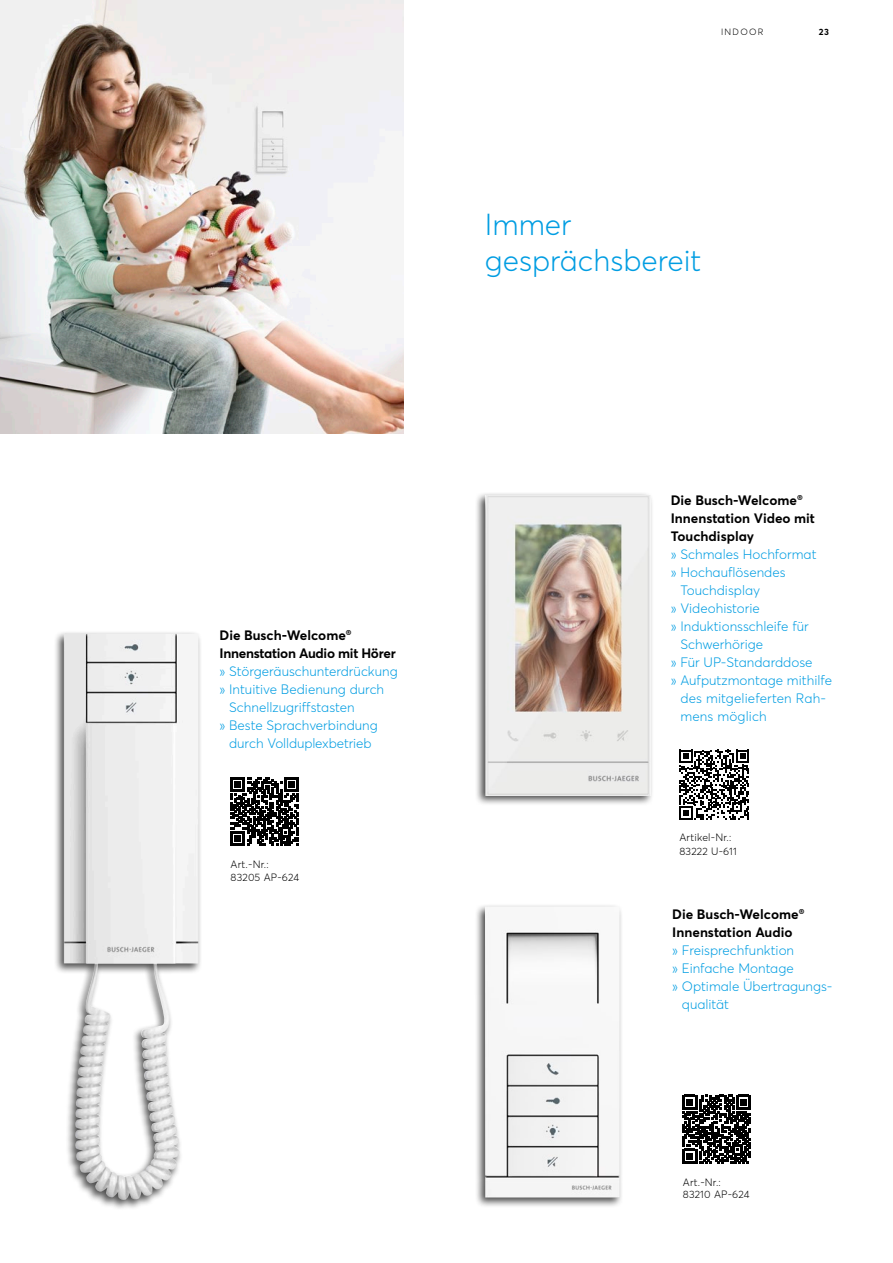
<style>
.page{position:relative;width:893px;height:1263px;background:#fff}
.page>*{position:absolute;margin:0;border:0;box-sizing:border-box;transform-origin:0 0}
.t1{font:300 30px/36px "Averta";color:#009de2}
.t2{font:300 13.5px "Averta";color:#009de2}
.t3{font:700 13.5px/18px "Averta";color:#000}
.t4{font:700 13.5px/18px "Averta";letter-spacing:-.02em;color:#000}
.t5{font:300 10.5px/13.5px "Averta";letter-spacing:.02em;color:#000}
.t6{font:300 9px "Averta";letter-spacing:.145em;color:#000}
.t7{font:700 9px "Averta";color:#000}
</style>
<div class="page">
<img style="left:1px;top:0;width:403px;height:434px">
<div style="left:53px;top:630px;width:149px;height:580px;background:#000;opacity:.7"></div>
<img style="left:64px;top:634px;width:113px;height:563px">
<div style="left:474px;top:903px;width:149px;height:305px;background:#000;opacity:.7"></div>
<img style="left:485px;top:906px;width:135px;height:291px">
<svg style="left:230px;top:777px;width:69px;height:69px"></svg>
<svg style="left:682px;top:1095px;width:69px;height:68px"></svg>
<div style="left:475px;top:492px;width:178px;height:314px;background:#000;opacity:.7"></div>
<img style="left:486px;top:495px;width:164px;height:300px">
<svg style="left:679px;top:749px;width:70px;height:70px"></svg>
<p class="t4" style="left:220px;top:626px;width:178px">Die Busch-Welcome<sup>®<br></sup>Innenstation Audio mit Hörer</p>
<p class="t2" style="left:220px;top:663px;width:180px">» Störgeräuschunterdrückung</p>
<p class="t2" style="left:220px;top:681px;width:166px">» Intuitive Bedienung durch</p>
<p class="t2" style="left:229px;top:699px;width:127px">Schnellzugriffstasten</p>
<p class="t2" style="left:220px;top:717px;width:160px">» Beste Sprachverbindung</p>
<p class="t2" style="left:229px;top:735px;width:144px">durch Vollduplexbetrieb</p>
<p class="t5" style="left:231px;top:857px;width:70px">Art.-Nr.:<br>83205 AP-624</p>
<p class="t6" style="left:721px;top:26px;width:44px">INDOOR</p>
<p class="t7" style="left:819px;top:26px;width:12px">23</p>
<h1 class="t1" style="left:485px;top:206px;width:218px">Immer gesprächsbereit</h1>
<p class="t3" style="left:671px;top:491px;width:146px">Die Busch-Welcome<sup>®<br></sup>Innenstation Video mit<br>Touchdisplay</p>
<p class="t2" style="left:671px;top:546px;width:147px">» Schmales Hochformat</p>
<p class="t2" style="left:671px;top:564px;width:116px">» Hochauflösendes</p>
<p class="t2" style="left:680px;top:582px;width:81px">Touchdisplay</p>
<p class="t2" style="left:671px;top:600px;width:91px">» Videohistorie</p>
<p class="t2" style="left:671px;top:618px;width:140px">» Induktionsschleife für</p>
<p class="t2" style="left:680px;top:636px;width:84px">Schwerhörige</p>
<p class="t2" style="left:671px;top:654px;width:143px">» Für UP-Standarddose</p>
<p class="t2" style="left:671px;top:672px;width:163px">» Aufputzmontage mithilfe</p>
<p class="t2" style="left:680px;top:690px;width:147px">des mitgelieferten Rah-</p>
<p class="t2" style="left:680px;top:708px;width:88px">mens möglich</p>
<p class="t5" style="left:679px;top:831px;width:59px">Artikel-Nr.:<br>83222 U-611</p>
<p class="t3" style="left:672px;top:905px;width:134px">Die Busch-Welcome<sup>®<br></sup>Innenstation Audio</p>
<p class="t2" style="left:672px;top:942px;width:123px">» Freisprechfunktion</p>
<p class="t2" style="left:672px;top:960px;width:123px">» Einfache Montage</p>
<p class="t2" style="left:672px;top:978px;width:160px">» Optimale Übertragungs-</p>
<p class="t2" style="left:682px;top:996px;width:49px">qualität</p>
<p class="t5" style="left:683px;top:1176px;width:68px;line-height:12.6px">Art.-Nr.:<br>83210 AP-624</p>
</div>
